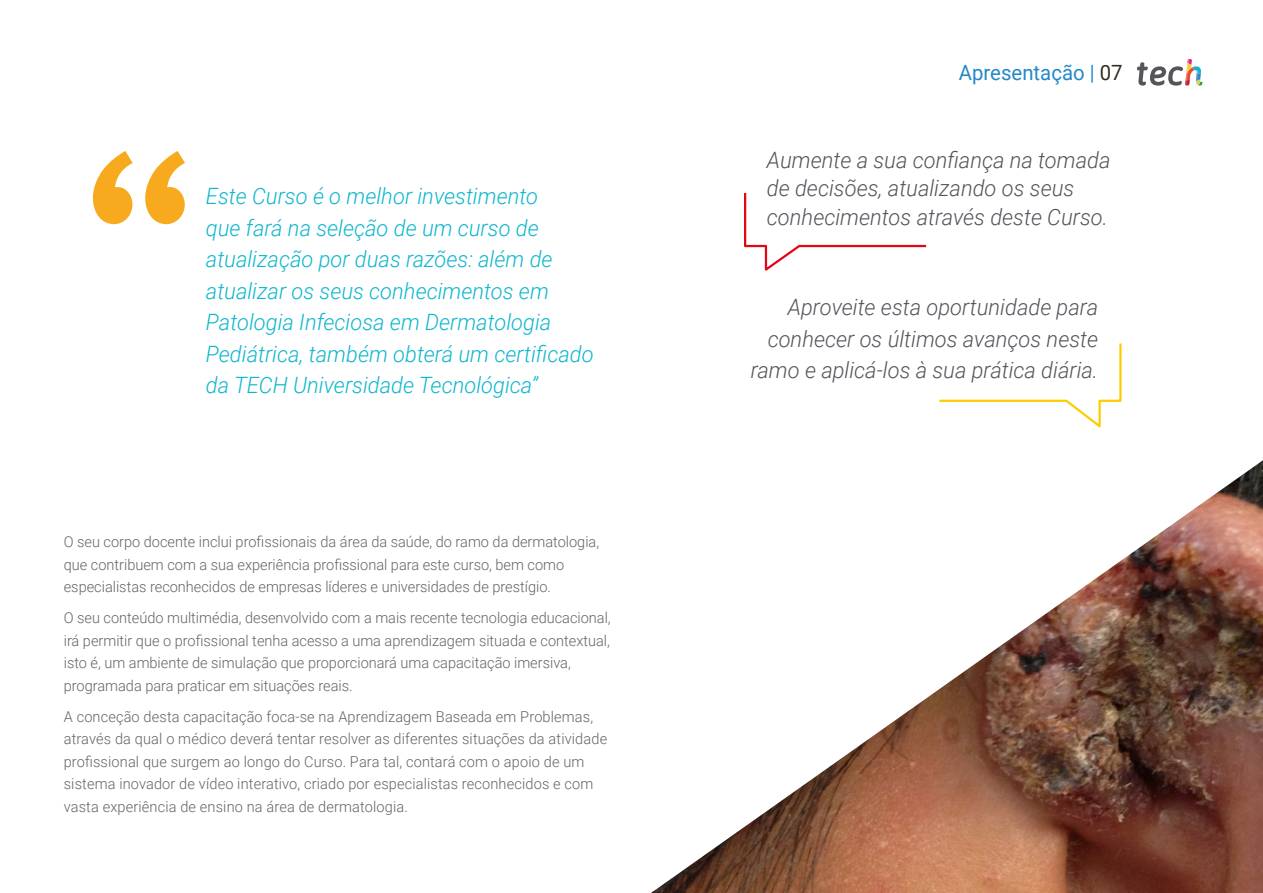
<style>
.page{position:relative;width:1263px;height:893px;background:#fff}
.page>*{position:absolute;margin:0;border:0;box-sizing:border-box;transform-origin:0 0}
.t1{font:italic 300 22.5px/31.5px "Roboto";color:#0fb6cf}
.t2{font:italic 300 22.5px/31.5px "Roboto";color:#52555b;text-align:right}
.t3{font:21px "Roboto";color:#2488c9}
.t4{font:300 15px/22.5px "Roboto";color:#61646a}
.s1{color:#312e20}
</style>
<div class="page">
<img style="left:651px;top:460px;width:612px;height:433px">
<svg style="left:1137px;top:59px;width:65px;height:27px"></svg>
<svg style="left:939px;top:343px;width:183px;height:85px"></svg>
<svg style="left:744px;top:193px;width:183px;height:78px"></svg>
<svg style="left:93px;top:151px;width:92px;height:73px"></svg>
<p class="t1" style="left:206px;top:180px;width:389px">Este Curso é o melhor investimento<br>que fará na seleção de um curso de atualização por duas razões: além de atualizar os seus conhecimentos em Patologia Infeciosa em Dermatologia Pediátrica, também obterá um certificado da TECH Universidade Tecnológica”</p>
<p class="t4" style="left:64px;top:530px;width:537px">O seu corpo docente inclui profissionais da área da saúde, do ramo da dermatologia, que contribuem com a sua experiência profissional para este curso, bem como especialistas reconhecidos de empresas líderes e universidades de prestígio.</p>
<p class="t4" style="left:64px;top:606px;width:548px">O seu conteúdo multimédia, desenvolvido com a mais recente tecnologia educacional, irá permitir que o profissional tenha acesso a uma aprendizagem situada e contextual, isto é, um ambiente de simulação que proporcionará uma capacitação imersiva, programada para praticar em situações reais.</p>
<p class="t4" style="left:64px;top:704px;width:545px">A conceção desta capacitação foca-se na Aprendizagem Baseada em Problemas, através da qual o médico deverá tentar resolver as diferentes situações da atividade profissional que surgem ao longo do Curso. Para tal, contará com o apoio de um sistema inovador de vídeo interativo, criado por especialistas reconhecidos e com vasta experiência de ensino na área de dermatologia.</p>
<h2 class="t3" style="left:959px;top:57px;width:165px">Apresentação | <span class="s1">07</span></h2>
<h1 class="t2" style="left:767px;top:145px;width:345px;line-height:28.5px;text-align:left">Aumente a sua confiança na tomada de decisões, atualizando os seus conhecimentos através deste Curso.</h1>
<h1 class="t2" style="left:751px;top:291px;width:349px">Aproveite esta oportunidade para conhecer os últimos avanços neste ramo e aplicá-los à sua prática diária.</h1>
</div>
